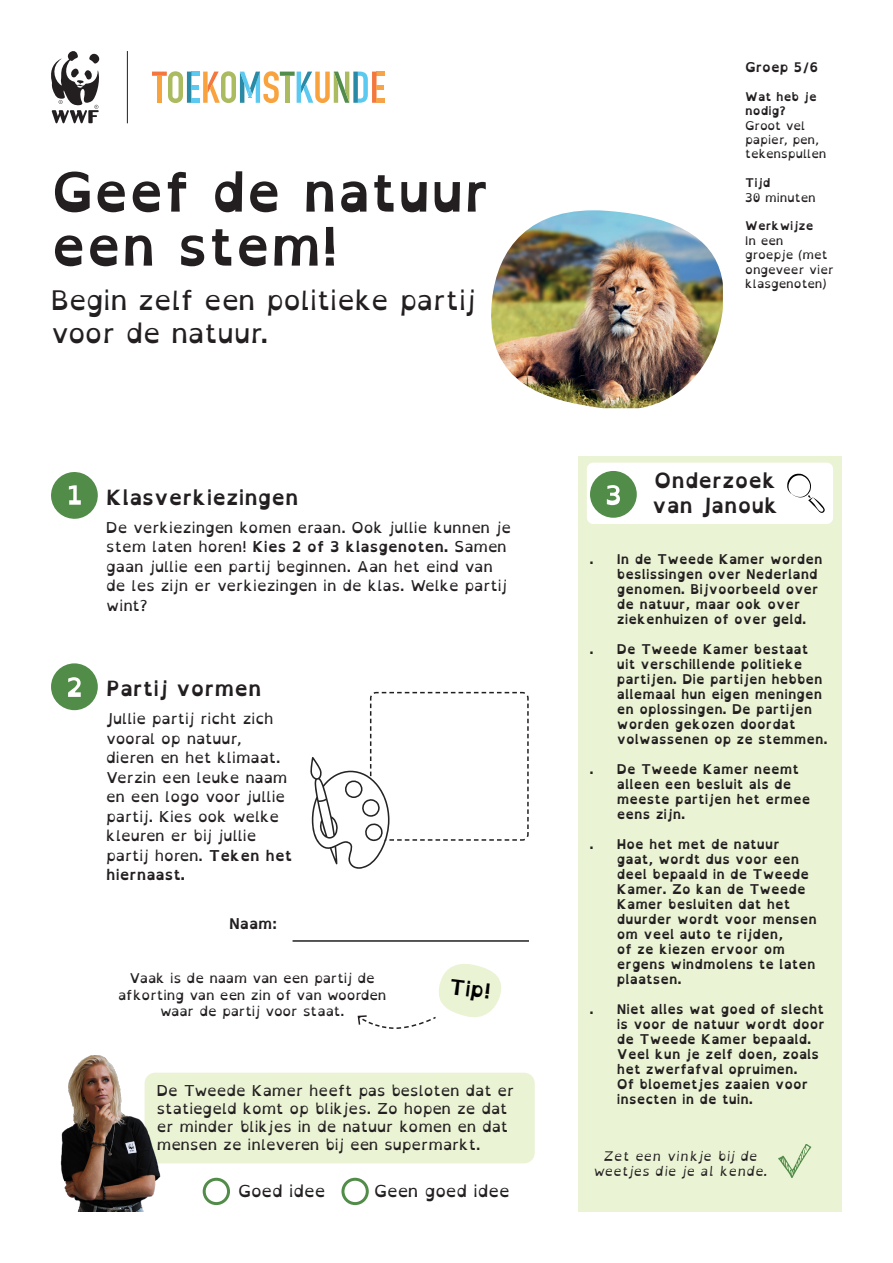
<style>
.page{position:relative;width:893px;height:1263px;background:#fff}
.page>*{position:absolute;margin:0;border:0;box-sizing:border-box;transform-origin:0 0}
.t1{font:700 54px/54px "Open Dyslexic";color:#231f20}
.t2{font:27px/33px "Open Dyslexic";color:#231f20}
.t3{font:700 21px "Open Dyslexic";color:#231f20}
.t4{font:700 21px "Open Dyslexic";color:#000}
.t5{font:16.5px "Open Dyslexic";color:#231f20}
.t6{font:15px/19.5px "Open Dyslexic";color:#231f20}
.t7{font:700 15px "Open Dyslexic";color:#231f20}
.t8{font:700 13.5px/15px "Open Dyslexic";color:#231f20}
.t9{font:13.5px/16.2px "Open Dyslexic";color:#231f20;text-align:center}
.t10{font:italic 13.5px/15px "Open Dyslexic";color:#231f20;text-align:center}
.t11{font:12px/14.4px "Open Dyslexic";color:#231f20}
.t12{font:700 12px/14.4px "Open Dyslexic";color:#231f20}
.s1{font-weight:700}
</style>
<div class="page">
<svg style="left:51px;top:51px;width:48px;height:72px"></svg>
<hr style="left:127px;top:51px;width:1px;height:72px;background:#231f20">
<svg style="left:152px;top:71px;width:233px;height:32px"></svg>
<svg style="left:51px;top:472px;width:47px;height:47px"></svg>
<div style="left:578px;top:456px;width:264px;height:756px;background:#eaf3d4"></div>
<div style="left:587px;top:463px;width:246px;height:61px;background:#fff;border-radius:6px"></div>
<svg style="left:787px;top:474px;width:38px;height:39px"></svg>
<div style="left:590px;top:471px;width:47px;height:47px;background:#528c49;border-radius:50%"></div>
<svg style="left:607px;top:485px;width:13px;height:20px"></svg>
<div style="left:51px;top:663px;width:47px;height:47px;background:#528c49;border-radius:50%"></div>
<svg style="left:68px;top:677px;width:13px;height:20px"></svg>
<svg style="left:778px;top:1144px;width:33px;height:34px"></svg>
<div style="left:145px;top:1073px;width:390px;height:90px;background:#eaf3d4;border-radius:11px"></div>
<img style="left:60px;top:1055px;width:109px;height:157px">
<div style="left:203px;top:1178px;width:27px;height:27px;border:3px solid #528c49;border-radius:50%"></div>
<div style="left:341px;top:1178px;width:28px;height:27px;border:3px solid #528c49;border-radius:50%"></div>
<img style="left:491px;top:210px;width:232px;height:198px">
<svg style="left:357px;top:964px;width:144px;height:65px"></svg>
<hr style="left:293px;top:940px;width:236px;height:2px;background:#231f20">
<svg style="left:310px;top:691px;width:219px;height:178px"></svg>
<p class="t1" style="left:51px;top:166px;width:440px">Geef de natuur een stem!</p>
<p class="t2" style="left:51px;top:284px;width:426px">Begin zelf een politieke partij voor de natuur.</p>
<p class="t3" style="left:106px;top:485px;width:194px">Klasverkiezingen</p>
<p class="t6" style="left:106px;top:518px;width:406px">De verkiezingen komen eraan. Ook jullie kunnen je stem laten horen! <span class="s1">Kies 2 of 3 klasgenoten.</span> Samen gaan jullie een partij beginnen. Aan het eind van de les zijn er verkiezingen in de klas. Welke partij wint?</p>
<p class="t3" style="left:106px;top:676px;width:157px">Partij vormen</p>
<p class="t6" style="left:106px;top:709px;width:188px">Jullie partij richt zich vooral op natuur, dieren en het klimaat.<br>Verzin een leuke naam en een logo voor jullie partij. Kies ook welke kleuren er bij jullie partij horen. <span class="s1">Teken het hiernaast.</span></p>
<p class="t7" style="left:229px;top:915px;width:49px">Naam:</p>
<p class="t9" style="left:118px;top:970px;width:270px">Vaak is de naam van een partij de afkorting van een zin of van woorden waar de partij voor staat.</p>
<p class="t4" style="left:451px;top:974px;width:43px;rotate:7deg">Tip!</p>
<p class="t6" style="left:157px;top:1081px;width:359px;line-height:18px">De Tweede Kamer heeft pas besloten dat er statiegeld komt op blikjes. Zo hopen ze dat er minder blikjes in de natuur komen en dat mensen ze inleveren bij een supermarkt.</p>
<p class="t5" style="left:238px;top:1182px;width:89px">Goed idee</p>
<p class="t5" style="left:374px;top:1182px;width:137px">Geen goed idee</p>
<p class="t8" style="left:745px;top:60px;width:75px">Groep 5/6</p>
<p class="t12" style="left:745px;top:89px;width:73px">Wat heb je nodig?</p>
<p class="t11" style="left:745px;top:118px;width:83px">Groot vel papier, pen, tekenspullen</p>
<p class="t12" style="left:745px;top:176px;width:27px">Tijd</p>
<p class="t11" style="left:745px;top:190px;width:72px">30 minuten</p>
<p class="t12" style="left:745px;top:219px;width:70px">Werkwijze</p>
<p class="t11" style="left:745px;top:233px;width:90px">In een groepje (met ongeveer vier klasgenoten)</p>
<p class="t3" style="left:654px;top:468px;width:124px">Onderzoek</p>
<p class="t3" style="left:652px;top:493px;width:128px">van Janouk</p>
<p class="t8" style="left:590px;top:552px;width:5px">.</p>
<p class="t8" style="left:617px;top:552px;width:207px">In de Tweede Kamer worden beslissingen over Nederland genomen. Bijvoorbeeld over de natuur, maar ook over ziekenhuizen of over geld.</p>
<p class="t8" style="left:590px;top:642px;width:5px">.</p>
<p class="t8" style="left:617px;top:642px;width:212px">De Tweede Kamer bestaat uit verschillende politieke partijen. Die partijen hebben allemaal hun eigen meningen en oplossingen. De partijen worden gekozen doordat volwassenen op ze stemmen.</p>
<p class="t8" style="left:590px;top:762px;width:5px">.</p>
<p class="t8" style="left:617px;top:762px;width:195px">De Tweede Kamer neemt alleen een besluit als de meeste partijen het ermee eens zijn.</p>
<p class="t8" style="left:590px;top:837px;width:5px">.</p>
<p class="t8" style="left:617px;top:837px;width:202px">Hoe het met de natuur gaat, wordt dus voor een deel bepaald in de Tweede<br>Kamer. Zo kan de Tweede<br>Kamer besluiten dat het duurder wordt voor mensen om veel auto te rijden,<br>of ze kiezen ervoor om ergens windmolens te laten plaatsen.</p>
<p class="t8" style="left:590px;top:1002px;width:5px">.</p>
<p class="t8" style="left:617px;top:1002px;width:209px">Niet alles wat goed of slecht is voor de natuur wordt door de Tweede Kamer bepaald.<br>Veel kun je zelf doen, zoals het zwerfafval opruimen.<br>Of bloemetjes zaaien voor insecten in de tuin.</p>
<p class="t10" style="left:593px;top:1149px;width:176px">Zet een vinkje bij de weetjes die je al kende.</p>
</div>
